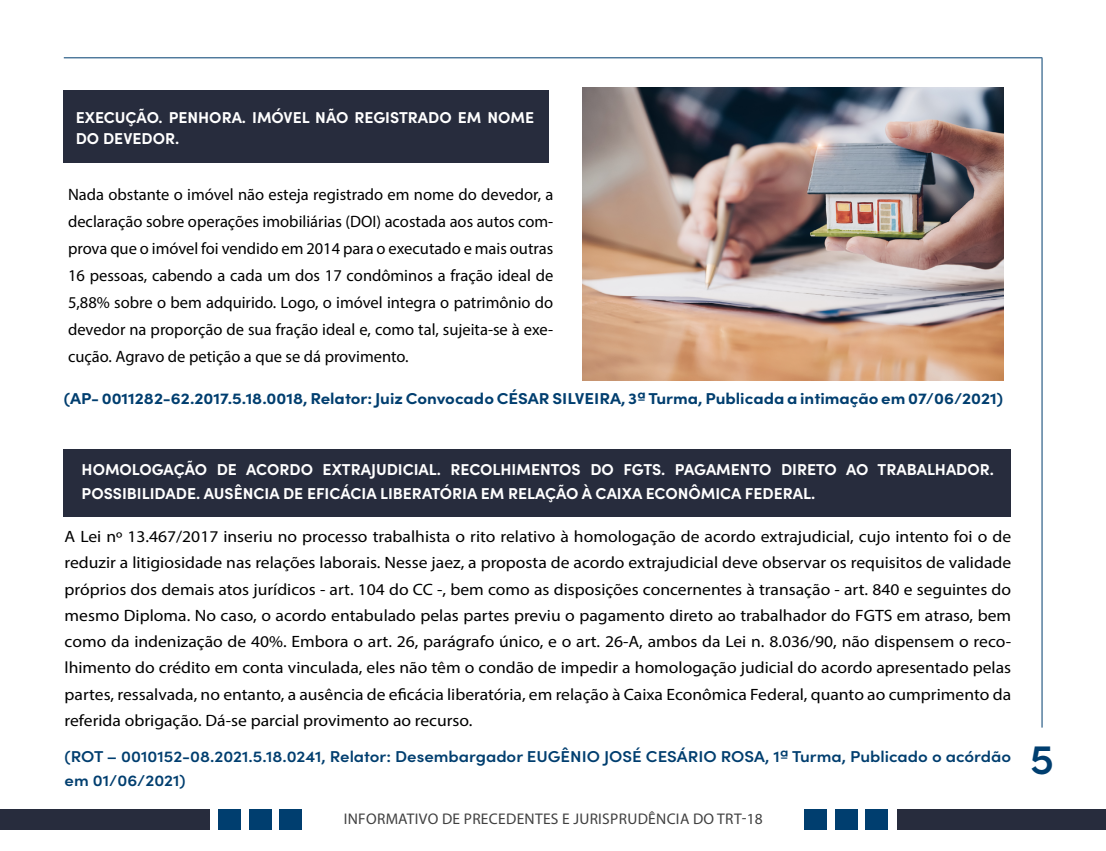
<style>
.page{position:relative;width:1106px;height:851px;background:#fff}
.page>*{position:absolute;margin:0;border:0;box-sizing:border-box;transform-origin:0 0}
.t1{font:600 42px "Sofia Pro";color:#003e6f}
.t2{font:16.5px/27px "Myriad Pro";color:#000;text-align:justify}
.t3{font:16.35px/26.2px "Myriad Pro";color:#000;text-align:justify;scale:1.07 1}
.t4{font:700 15.75px/21px "Sofia Pro";color:#fff}
.t5{font:600 15.75px/24px "Sofia Pro";color:#003e6f;scale:1.07 1}
.t6{font:700 15.75px "Sofia Pro";color:#003e6f;scale:1.07 1}
.t7{font:15.45px "Myriad Pro";letter-spacing:.02em;color:#404040}
</style>
<div class="page">
<div style="left:219px;top:809px;width:22px;height:21px;background:#003e6f"></div>
<div style="left:249px;top:809px;width:22px;height:21px;background:#003e6f"></div>
<div style="left:280px;top:809px;width:22px;height:21px;background:#003e6f"></div>
<div style="left:896px;top:809px;width:210px;height:21px;background:#272c3d"></div>
<div style="left:865px;top:809px;width:22px;height:21px;background:#003e6f"></div>
<div style="left:835px;top:809px;width:22px;height:21px;background:#003e6f"></div>
<div style="left:804px;top:809px;width:22px;height:21px;background:#003e6f"></div>
<div style="left:0;top:809px;width:210px;height:21px;background:#272c3d"></div>
<hr style="left:64px;top:57px;width:978px;height:1px;background:#003e6f">
<hr style="left:1041px;top:58px;width:1px;height:669px;background:#003e6f">
<div style="left:64px;top:90px;width:485px;height:72px;background:#272c3d"></div>
<img style="left:582px;top:87px;width:421px;height:294px">
<div style="left:64px;top:449px;width:947px;height:67px;background:#272c3d"></div>
<p class="t4" style="left:76px;top:105px;width:460px">EXECUÇÃO. PENHORA. IMÓVEL NÃO REGISTRADO EM NOME<br>DO DEVEDOR.</p>
<p class="t2" style="left:68px;top:180px;width:487px">Nada obstante o imóvel não esteja registrado em nome do devedor, a declaração sobre operações imobiliárias (DOI) acostada aos autos com&shy;prova que o imóvel foi vendido em 2014 para o executado e mais outras 16 pessoas, cabendo a cada um dos 17 condôminos a fração ideal de 5,88% sobre o bem adquirido. Logo, o imóvel integra o patrimônio do devedor na proporção de sua fração ideal e, como tal, sujeita-se à exe&shy;cução. Agravo de petição a que se dá provimento.</p>
<p class="t6" style="left:64px;top:386px;width:879px">(AP- 0011282-62.2017.5.18.0018, Relator: Juiz Convocado CÉSAR SILVEIRA, 3ª Turma, Publicada a intimação em 07/06/2021)</p>
<p class="t4" style="left:82px;top:456px;width:914px;line-height:24px">HOMOLOGAÇÃO DE ACORDO EXTRAJUDICIAL. RECOLHIMENTOS DO FGTS. PAGAMENTO DIRETO AO TRABALHADOR.<br>POSSIBILIDADE. AUSÊNCIA DE EFICÁCIA LIBERATÓRIA EM RELAÇÃO À CAIXA ECONÔMICA FEDERAL.</p>
<p class="t3" style="left:65px;top:523px;width:886px">A Lei nº 13.467/2017 inseriu no processo trabalhista o rito relativo à homologação de acordo extrajudicial, cujo intento foi o de reduzir a litigiosidade nas relações laborais. Nesse jaez, a proposta de acordo extrajudicial deve observar os requisitos de validade próprios dos demais atos jurídicos - art. 104 do CC -, bem como as disposições concernentes à transação - art. 840 e seguintes do mesmo Diploma. No caso, o acordo entabulado pelas partes previu o pagamento direto ao trabalhador do FGTS em atraso, bem como da indenização de 40%. Embora o art. 26, parágrafo único, e o art. 26-A, ambos da Lei n. 8.036/90, não dispensem o reco&shy;lhimento do crédito em conta vinculada, eles não têm o condão de impedir a homologação judicial do acordo apresentado pelas partes, ressalvada, no entanto, a ausência de eficácia liberatória, em relação à Caixa Econômica Federal, quanto ao cumprimento da referida obrigação. Dá-se parcial provimento ao recurso.</p>
<p class="t5" style="left:65px;top:743px;width:886px">(ROT – 0010152-08.2021.5.18.0241, Relator: Desembargador EUGÊNIO JOSÉ CESÁRIO ROSA, 1ª Turma, Publicado o acórdão em 01/06/2021)</p>
<p class="t7" style="left:344px;top:809px;width:420px">INFORMATIVO DE PRECEDENTES E JURISPRUDÊNCIA DO TRT-18</p>
<h1 class="t1" style="left:1030px;top:727px;width:25px">5</h1>
</div>
